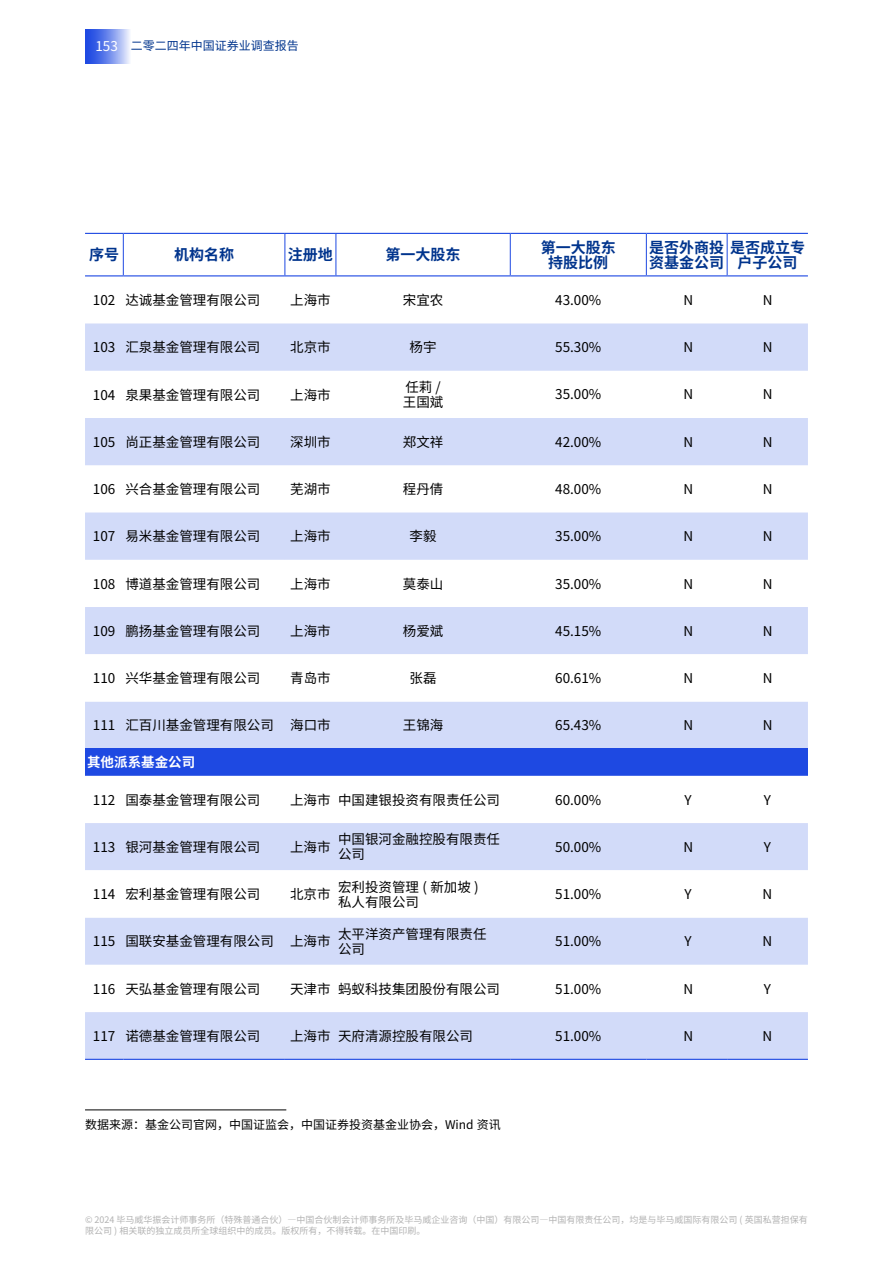
<style>
.page{position:relative;width:893px;height:1263px;background:#fff}
.page>*{position:absolute;margin:0;border:0;box-sizing:border-box;transform-origin:0 0}
.t1{font:700 15px/15px "Noto Sans CJ Ksc";color:#00348d;text-align:center}
.t2{font:13.5px/15px "Noto Sans CJ Ksc";color:#000}
.t3{font:700 13.5px "Noto Sans CJ Ksc";color:#fff}
.t4{font:12px "Noto Sans CJ Ksc";color:#000}
.t5{font:12px "Noto Sans CJ Ksc";color:#00348d}
.t6{font:9px/10.5px "Noto Sans CJ Ksc";color:#b2b2b2}
.s1{font-size:13.5px;color:#fff}
</style>
<div class="page">
<svg style="left:122px;top:234px;width:605px;height:41px"></svg>
<hr style="left:85px;top:233px;width:38px;height:1px;background:#1e49e2">
<hr style="left:123px;top:233px;width:162px;height:1px;background:#1e49e2">
<hr style="left:285px;top:233px;width:51px;height:1px;background:#1e49e2">
<hr style="left:336px;top:233px;width:174px;height:1px;background:#1e49e2">
<hr style="left:510px;top:233px;width:136px;height:1px;background:#1e49e2">
<hr style="left:646px;top:233px;width:81px;height:1px;background:#1e49e2">
<hr style="left:727px;top:233px;width:81px;height:1px;background:#1e49e2">
<hr style="left:85px;top:275px;width:38px;height:1px;background:#1e49e2">
<hr style="left:123px;top:275px;width:162px;height:1px;background:#1e49e2">
<hr style="left:285px;top:275px;width:51px;height:1px;background:#1e49e2">
<hr style="left:336px;top:275px;width:174px;height:1px;background:#1e49e2">
<hr style="left:510px;top:275px;width:136px;height:1px;background:#1e49e2">
<hr style="left:646px;top:275px;width:81px;height:1px;background:#1e49e2">
<hr style="left:727px;top:275px;width:81px;height:1px;background:#1e49e2">
<hr style="left:123px;top:234px;width:1px;height:41px;background:#1e49e2">
<hr style="left:285px;top:234px;width:1px;height:41px;background:#1e49e2">
<hr style="left:336px;top:234px;width:1px;height:41px;background:#1e49e2">
<hr style="left:510px;top:234px;width:1px;height:41px;background:#1e49e2">
<hr style="left:646px;top:234px;width:1px;height:41px;background:#1e49e2">
<hr style="left:727px;top:234px;width:1px;height:41px;background:#1e49e2">
<hr style="left:85px;top:1109px;width:201px;height:1px;background:#000">
<svg style="left:85px;top:30px;width:45px;height:34px;background:#728dec"></svg>
<svg style="left:85px;top:323px;width:723px;height:736px;fill:#d2dbf9"></svg>
<svg style="left:85px;top:654px;width:723px;height:47px"></svg>
<div style="left:85px;top:749px;width:723px;height:27px;background:#1e49e2"></div>
<svg style="left:85px;top:776px;width:723px;height:236px"></svg>
<hr style="left:85px;top:1059px;width:38px;height:1px;background:#1e49e2">
<hr style="left:123px;top:1059px;width:162px;height:1px;background:#1e49e2">
<hr style="left:285px;top:1059px;width:51px;height:1px;background:#1e49e2">
<hr style="left:336px;top:1059px;width:174px;height:1px;background:#1e49e2">
<hr style="left:510px;top:1059px;width:136px;height:1px;background:#1e49e2">
<hr style="left:646px;top:1059px;width:81px;height:1px;background:#1e49e2">
<hr style="left:727px;top:1059px;width:81px;height:1px;background:#1e49e2">
<p class="t5" style="left:95px;top:39px;width:205px"><span class="s1">153</span> 二零二四年中国证券业调查报告</p>
<p class="t1" style="left:89px;top:248px;width:31px">序号</p>
<p class="t1" style="left:174px;top:248px;width:61px">机构名称</p>
<p class="t1" style="left:288px;top:248px;width:46px">注册地</p>
<p class="t1" style="left:386px;top:248px;width:76px">第一大股东</p>
<p class="t1" style="left:541px;top:240px;width:76px">第一大股东持股比例</p>
<p class="t1" style="left:649px;top:240px;width:157px;text-align:left">是否外商投是否成立专资基金公司</p>
<p class="t1" style="left:737px;top:255px;width:61px">户子公司</p>
<p class="t2" style="left:93px;top:293px;width:169px">102 达诚基金管理有限公司</p>
<p class="t2" style="left:290px;top:293px;width:42px">上海市</p>
<p class="t2" style="left:403px;top:293px;width:42px">宋宜农</p>
<p class="t2" style="left:555px;top:293px;width:48px">43.00%</p>
<p class="t2" style="left:683px;top:293px;width:11px">N</p>
<p class="t2" style="left:763px;top:293px;width:11px">N</p>
<p class="t2" style="left:93px;top:340px;width:169px">103 汇泉基金管理有限公司</p>
<p class="t2" style="left:290px;top:340px;width:42px">北京市</p>
<p class="t2" style="left:410px;top:340px;width:28px">杨宇</p>
<p class="t2" style="left:555px;top:340px;width:48px">55.30%</p>
<p class="t2" style="left:683px;top:340px;width:11px">N</p>
<p class="t2" style="left:763px;top:340px;width:11px">N</p>
<p class="t2" style="left:93px;top:387px;width:169px">104 泉果基金管理有限公司</p>
<p class="t2" style="left:290px;top:387px;width:42px">上海市</p>
<p class="t2" style="left:403px;top:380px;width:42px">任莉 /王国斌</p>
<p class="t2" style="left:555px;top:387px;width:48px">35.00%</p>
<p class="t2" style="left:683px;top:387px;width:11px">N</p>
<p class="t2" style="left:763px;top:387px;width:11px">N</p>
<p class="t2" style="left:93px;top:435px;width:169px">105 尚正基金管理有限公司</p>
<p class="t2" style="left:290px;top:435px;width:42px">深圳市</p>
<p class="t2" style="left:403px;top:435px;width:42px">郑文祥</p>
<p class="t2" style="left:555px;top:435px;width:48px">42.00%</p>
<p class="t2" style="left:683px;top:435px;width:11px">N</p>
<p class="t2" style="left:763px;top:435px;width:11px">N</p>
<p class="t2" style="left:93px;top:482px;width:169px">106 兴合基金管理有限公司</p>
<p class="t2" style="left:290px;top:482px;width:42px">芜湖市</p>
<p class="t2" style="left:403px;top:482px;width:42px">程丹倩</p>
<p class="t2" style="left:555px;top:482px;width:48px">48.00%</p>
<p class="t2" style="left:683px;top:482px;width:11px">N</p>
<p class="t2" style="left:763px;top:482px;width:11px">N</p>
<p class="t2" style="left:93px;top:529px;width:169px">107 易米基金管理有限公司</p>
<p class="t2" style="left:290px;top:529px;width:42px">上海市</p>
<p class="t2" style="left:410px;top:529px;width:28px">李毅</p>
<p class="t2" style="left:555px;top:529px;width:48px">35.00%</p>
<p class="t2" style="left:683px;top:529px;width:11px">N</p>
<p class="t2" style="left:763px;top:529px;width:11px">N</p>
<p class="t2" style="left:93px;top:576px;width:169px">108 博道基金管理有限公司</p>
<p class="t2" style="left:290px;top:576px;width:42px">上海市</p>
<p class="t2" style="left:403px;top:576px;width:42px">莫泰山</p>
<p class="t2" style="left:555px;top:576px;width:48px">35.00%</p>
<p class="t2" style="left:683px;top:576px;width:11px">N</p>
<p class="t2" style="left:763px;top:576px;width:11px">N</p>
<p class="t2" style="left:93px;top:624px;width:169px">109 鹏扬基金管理有限公司</p>
<p class="t2" style="left:290px;top:624px;width:42px">上海市</p>
<p class="t2" style="left:403px;top:624px;width:42px">杨爱斌</p>
<p class="t2" style="left:555px;top:624px;width:48px">45.15%</p>
<p class="t2" style="left:683px;top:624px;width:11px">N</p>
<p class="t2" style="left:763px;top:624px;width:11px">N</p>
<p class="t2" style="left:93px;top:671px;width:169px">110 兴华基金管理有限公司</p>
<p class="t2" style="left:290px;top:671px;width:42px">青岛市</p>
<p class="t2" style="left:410px;top:671px;width:28px">张磊</p>
<p class="t2" style="left:555px;top:671px;width:48px">60.61%</p>
<p class="t2" style="left:683px;top:671px;width:11px">N</p>
<p class="t2" style="left:763px;top:671px;width:11px">N</p>
<p class="t2" style="left:93px;top:718px;width:239px">111 汇百川基金管理有限公司 海口市</p>
<p class="t2" style="left:403px;top:718px;width:42px">王锦海</p>
<p class="t2" style="left:555px;top:718px;width:48px">65.43%</p>
<p class="t2" style="left:683px;top:718px;width:11px">N</p>
<p class="t2" style="left:763px;top:718px;width:11px">N</p>
<p class="t3" style="left:87px;top:755px;width:109px">其他派系基金公司</p>
<p class="t2" style="left:93px;top:792px;width:169px">112 国泰基金管理有限公司</p>
<p class="t2" style="left:290px;top:792px;width:211px">上海市中国建银投资有限责任公司</p>
<p class="t2" style="left:555px;top:792px;width:48px">60.00%</p>
<p class="t2" style="left:685px;top:792px;width:9px">Y</p>
<p class="t2" style="left:764px;top:792px;width:9px">Y</p>
<p class="t2" style="left:93px;top:840px;width:169px">113 银河基金管理有限公司</p>
<p class="t2" style="left:290px;top:840px;width:42px">上海市</p>
<p class="t2" style="left:338px;top:832px;width:163px">中国银河金融控股有限责任公司</p>
<p class="t2" style="left:555px;top:840px;width:48px">50.00%</p>
<p class="t2" style="left:683px;top:840px;width:11px">N</p>
<p class="t2" style="left:764px;top:840px;width:9px">Y</p>
<p class="t2" style="left:93px;top:887px;width:169px">114 宏利基金管理有限公司</p>
<p class="t2" style="left:290px;top:887px;width:42px">北京市</p>
<p class="t2" style="left:338px;top:879px;width:142px">宏利投资管理 ( 新加坡 )私人有限公司</p>
<p class="t2" style="left:555px;top:887px;width:48px">51.00%</p>
<p class="t2" style="left:685px;top:887px;width:9px">Y</p>
<p class="t2" style="left:763px;top:887px;width:11px">N</p>
<p class="t2" style="left:93px;top:934px;width:239px">115 国联安基金管理有限公司 上海市</p>
<p class="t2" style="left:338px;top:927px;width:150px">太平洋资产管理有限责任公司</p>
<p class="t2" style="left:555px;top:934px;width:48px">51.00%</p>
<p class="t2" style="left:685px;top:934px;width:9px">Y</p>
<p class="t2" style="left:763px;top:934px;width:11px">N</p>
<p class="t2" style="left:93px;top:981px;width:169px">116 天弘基金管理有限公司</p>
<p class="t2" style="left:290px;top:981px;width:211px">天津市蚂蚁科技集团股份有限公司</p>
<p class="t2" style="left:555px;top:981px;width:48px">51.00%</p>
<p class="t2" style="left:683px;top:981px;width:11px">N</p>
<p class="t2" style="left:764px;top:981px;width:9px">Y</p>
<p class="t2" style="left:93px;top:1028px;width:169px">117 诺德基金管理有限公司</p>
<p class="t2" style="left:290px;top:1028px;width:184px">上海市天府清源控股有限公司</p>
<p class="t2" style="left:555px;top:1028px;width:48px">51.00%</p>
<p class="t2" style="left:683px;top:1028px;width:11px">N</p>
<p class="t2" style="left:763px;top:1028px;width:11px">N</p>
<p class="t4" style="left:85px;top:1118px;width:417px">数据来源：基金公司官网，中国证监会，中国证券投资基金业协会，Wind 资讯</p>
<p class="t6" style="left:85px;top:1215px;width:724px">© 2024 毕马威华振会计师事务所（特殊普通合伙）—中国合伙制会计师事务所及毕马威企业咨询（中国）有限公司—中国有限责任公司，均是与毕马威国际有限公司 ( 英国私营担保有限公司 ) 相关联的独立成员所全球组织中的成员。版权所有，不得转载。在中国印刷。</p>
</div>
